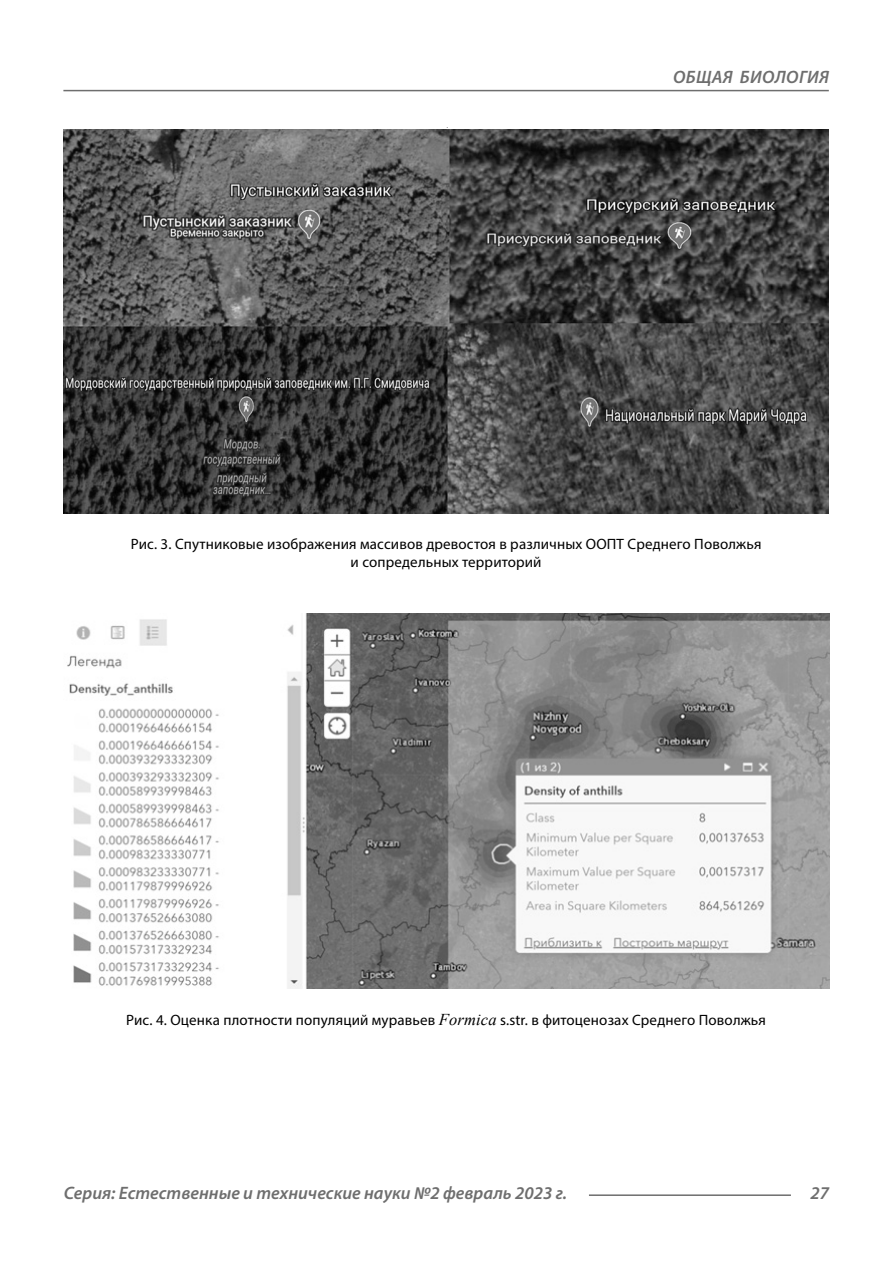
<style>
.page{position:relative;width:893px;height:1263px;background:#fff}
.page>*{position:absolute;margin:0;border:0;box-sizing:border-box;transform-origin:0 0}
.t1{font:italic 600 18px "Myriad Pro";color:#6e6e6e}
.t2{font:italic 600 18px "Myriad Pro";letter-spacing:.02em;color:#6e6e6e}
.podpis{font:15px/18.3px "Myriad Pro";letter-spacing:.01em;color:#000;text-align:center}
.s1{font-family:"Times New Roman";font-style:italic;font-size:16.5px}
</style>
<div class="page">
<img style="left:63px;top:129px;width:766px;height:385px">
<img style="left:67px;top:613px;width:762px;height:376px">
<hr style="left:589px;top:1194px;width:202px;height:2px;background:#6e6e6e">
<hr style="left:63px;top:90px;width:766px;height:1px;background:#6e6e6e">
<p class="t2" style="left:673px;top:66px;width:157px">ОБЩАЯ БИОЛОГИЯ</p>
<p class="podpis" style="left:131px;top:535px;width:632px">Рис. 3. Спутниковые изображения массивов древостоя в различных ООПТ Среднего Поволжья и сопредельных территорий</p>
<p class="podpis" style="left:126px;top:1011px;width:641px">Рис. 4. Оценка плотности популяций муравьев <span class="s1">Formica</span> s.str. в фитоценозах Среднего Поволжья</p>
<p class="t1" style="left:64px;top:1182px;width:505px">Серия: Естественные и технические науки №2 февраль 2023 г.</p>
<p class="t1" style="left:810px;top:1182px;width:20px">27</p>
</div>
